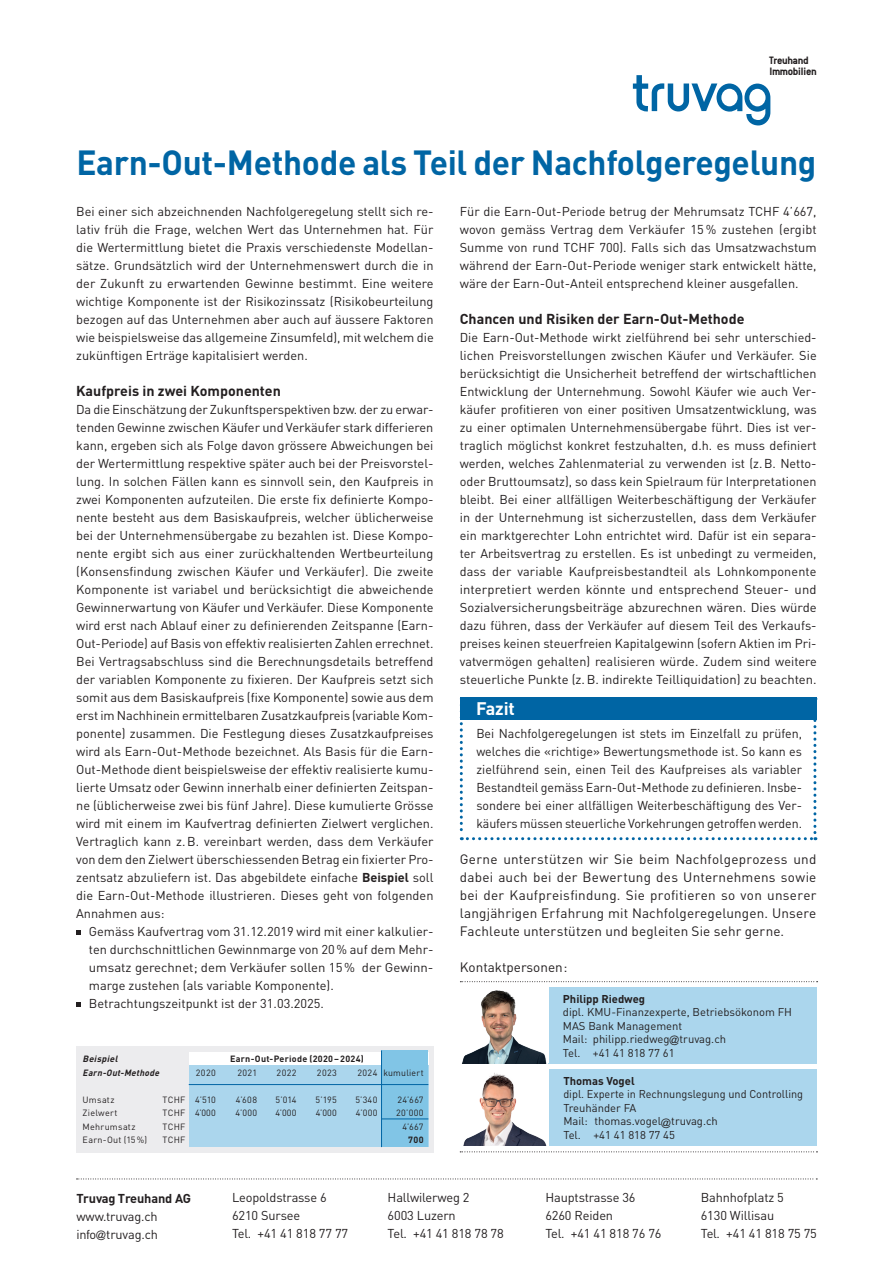
<style>
.page{position:relative;width:893px;height:1263px;background:#fff}
.page>*{position:absolute;margin:0;border:0;box-sizing:border-box;transform-origin:0 0}
.t1{font:700 34.5px "DIN";letter-spacing:-.01em;color:#0065a4}
.t2{font:700 18px "DIN";letter-spacing:-.01em;color:#fff}
.t3{font:700 14.25px "DIN";color:#231f20}
.t4{font:13.5px/18px "DIN";letter-spacing:.01em;color:#231f20;text-align:justify}
.t5{font:12.75px/18px "DIN";color:#231f20}
.t6{font:700 12.75px "DIN";letter-spacing:-.01em;color:#231f20}
.t7{font:700 11.85px/10.5px "Conduit ITC";letter-spacing:-.035em;color:#231f20}
.t8{font:11.25px/13.5px "DIN";color:#231f20}
.t9{font:700 11.25px "DIN";color:#231f20}
.t10{font:9px/13.5px "DIN";letter-spacing:.03em;color:#231f20}
.t11{font:700 9px "DIN";letter-spacing:.03em;color:#231f20}
.t12{font:italic 700 9px/13.5px "DIN";color:#231f20}
.s1{font-weight:700}
.s2{font-family:"News Gothic";font-size:12px}
</style>
<div class="page">
<svg style="left:633px;top:75px;width:137px;height:50px"></svg>
<svg style="left:77px;top:1178px;width:740px;height:1px"></svg>
<svg style="left:76px;top:930px;width:4px;height:4px"></svg>
<svg style="left:76px;top:1002px;width:4px;height:4px"></svg>
<svg style="left:460px;top:720px;width:356px;height:120px"></svg>
<div style="left:460px;top:697px;width:356px;height:23px;background:#0065a4"></div>
<div style="left:549px;top:1069px;width:268px;height:76px;background:#abd6ed"></div>
<svg style="left:460px;top:1151px;width:357px;height:1px"></svg>
<div style="left:549px;top:987px;width:268px;height:76px;background:#abd6ed"></div>
<svg style="left:460px;top:981px;width:358px;height:1px"></svg>
<img style="left:463px;top:1073px;width:83px;height:72px">
<img style="left:462px;top:990px;width:85px;height:73px">
<div style="left:76px;top:1046px;width:358px;height:106px;background:#ececee"></div>
<div style="left:189px;top:1052px;width:239px;height:13px;background:#fff"></div>
<div style="left:189px;top:1065px;width:239px;height:82px;background:#abd6ed"></div>
<div style="left:381px;top:1050px;width:47px;height:97px;background:#81c5e6"></div>
<hr style="left:189px;top:1084px;width:239px;height:1px;background:#0065a4">
<hr style="left:382px;top:1119px;width:46px;height:1px;background:#0065a4">
<hr style="left:381px;top:1050px;width:1px;height:97px;background:#0065a4">
<p class="t7" style="left:769px;top:55px;width:49px">Treuhand<br>Immobilien</p>
<h1 class="t1" style="left:76px;top:140px;width:742px">Earn-Out-Methode als Teil der Nachfolgeregelung</h1>
<p class="t5" style="left:76px;top:202px;width:359px;text-align:justify">Bei einer sich abzeichnenden Nachfolgeregelung stellt sich re&shy;lativ früh die Frage, welchen Wert das Unternehmen hat. Für die Wertermittlung bietet die Praxis verschiedenste Modellan&shy;sätze. Grundsätzlich wird der Unternehmenswert durch die in der Zukunft zu erwartenden Gewinne bestimmt. Eine weitere wichtige Komponente ist der Risikozinssatz (Risikobeurteilung bezogen auf das Unternehmen aber auch auf äussere Faktoren wie beispielsweise das allgemeine Zinsumfeld), mit welchem die zukünftigen Erträge kapitalisiert werden.</p>
<p class="t3" style="left:76px;top:382px;width:206px">Kaufpreis in zwei Komponenten</p>
<p class="t5" style="left:76px;top:400px;width:359px">Da die Einschätzung der Zukunftsperspektiven bzw. der zu erwar&shy;tenden Gewinne zwischen Käufer und Verkäufer stark differieren kann, ergeben sich als Folge davon grössere Abweichungen bei der Wertermittlung respektive später auch bei der Preisvorstel&shy;lung. In solchen Fällen kann es sinnvoll sein, den Kaufpreis in zwei Komponenten aufzuteilen. Die erste fix definierte Kompo&shy;nente besteht aus dem Basiskaufpreis, welcher üblicherweise bei der Unternehmensübergabe zu bezahlen ist. Diese Kompo&shy;nente ergibt sich aus einer zurückhaltenden Wertbeurteilung (Konsensfindung zwischen Käufer und Verkäufer). Die zweite Komponente ist variabel und berücksichtigt die abweichende Gewinnerwartung von Käufer und Verkäufer. Diese Komponente wird erst nach Ablauf einer zu definierenden Zeitspanne (Earn-Out-Periode) auf Basis von effektiv realisierten Zahlen errechnet.<br>Bei Vertragsabschluss sind die Berechnungsdetails betreffend der variablen Komponente zu fixieren. Der Kaufpreis setzt sich somit aus dem Basiskaufpreis (fixe Komponente) sowie aus dem erst im Nachhinein ermittelbaren Zusatzkaufpreis (variable Kom&shy;ponente) zusammen. Die Festlegung dieses Zusatzkaufpreises wird als Earn--Out-Methode bezeichnet. Als Basis für die Earn-Out-Methode dient beispielsweise der effektiv realisierte kumu&shy;lierte Umsatz oder Gewinn innerhalb einer definierten Zeitspan&shy;ne (üblicherweise zwei bis fünf Jahre). Diese kumulierte Grösse wird mit einem im Kaufvertrag definierten Zielwert verglichen.<br>Vertraglich kann z.B. vereinbart werden, dass dem Verkäufer von dem den Zielwert überschiessenden Betrag ein fixierter Pro&shy;zentsatz abzuliefern ist. Das abgebildete einfache <span class="s1">Beispiel</span> soll die Earn-Out-Methode illustrieren. Dieses geht von folgenden Annahmen aus:</p>
<p class="t5" style="left:89px;top:922px;width:346px">Gemäss Kaufvertrag vom 31.12.2019 wird mit einer kalkulier&shy;ten durchschnittlichen Gewinnmarge von 20% auf dem Mehr&shy;umsatz gerechnet; dem Verkäufer sollen 15% der Gewinn&shy;marge zustehen (als variable Komponente).<br>Betrachtungszeitpunkt ist der 31.03.2025.</p>
<p class="t5" style="left:460px;top:202px;width:358px;text-align:justify">Für die Earn-Out-Periode betrug der Mehrumsatz TCHF 4’667, wovon gemäss Vertrag dem Verkäufer 15 % zustehen (ergibt Summe von rund TCHF 700). Falls sich das Umsatzwachstum während der Earn-Out-Periode weniger stark entwickelt hätte, wäre der Earn-Out-Anteil entsprechend kleiner ausgefallen.</p>
<p class="t3" style="left:460px;top:310px;width:286px">Chancen und Risiken der Earn-Out-Methode</p>
<p class="t5" style="left:460px;top:328px;width:358px">Die Earn-Out-Methode wirkt zielführend bei sehr unterschied&shy;lichen Preisvorstellungen zwischen Käufer und Verkäufer. Sie berücksichtigt die Unsicherheit betreffend der wirtschaftlichen Entwicklung der Unternehmung. Sowohl Käufer wie auch Ver&shy;käufer profitieren von einer positiven Umsatzentwicklung, was zu einer optimalen Unternehmensübergabe führt. Dies ist ver&shy;traglich möglichst konkret festzuhalten, d.h. es muss definiert werden, welches Zahlenmaterial zu verwenden ist (z.B. Netto&shy;oder Bruttoumsatz), so dass kein Spielraum für Interpretationen bleibt. Bei einer allfälligen Weiterbeschäftigung der Verkäufer in der Unternehmung ist sicherzustellen, dass dem Verkäufer ein marktgerechter Lohn entrichtet wird. Dafür ist ein separa&shy;ter Arbeitsvertrag zu erstellen. Es ist unbedingt zu vermeiden, dass der variable Kaufpreisbestandteil als Lohnkomponente interpretiert werden könnte und entsprechend Steuer- und Sozialversicherungsbeiträge abzurechnen wären. Dies würde dazu führen, dass der Verkäufer auf diesem Teil des Verkaufs&shy;preises keinen steuerfreien Kapitalgewinn (sofern Aktien im Pri&shy;vatvermögen gehalten) realisieren würde. Zudem sind weitere steuerliche Punkte (z.B. indirekte Teilliquidation) zu beachten.</p>
<h2 class="t2" style="left:476px;top:697px;width:40px">Fazit</h2>
<p class="t5" style="left:476px;top:724px;width:327px;text-align:justify">Bei Nachfolgeregelungen ist stets im Einzelfall zu prüfen, welches die «richtige» Bewertungsmethode ist. So kann es zielführend sein, einen Teil des Kaufpreises als variabler Bestandteil gemäss Earn-Out-Methode zu definieren. Insbe&shy;sondere bei einer allfälligen Weiterbeschäftigung des Ver&shy;käufers müssen steuerliche Vorkehrungen getroffen werden.</p>
<p class="t4" style="left:460px;top:850px;width:358px">Gerne unterstützen wir Sie beim Nachfolgeprozess und dabei auch bei der Bewertung des Unternehmens sowie bei der Kaufpreisfindung. Sie profitieren so von unserer langjährigen Erfahrung mit Nachfolgeregelungen. Unsere Fachleute unterstützen und begleiten Sie sehr gerne.</p>
<p class="t4" style="left:460px;top:958px;width:109px">Kontaktpersonen:</p>
<p class="t9" style="left:563px;top:991px;width:84px">Philipp Riedweg</p>
<p class="t8" style="left:563px;top:1005px;width:231px">dipl. KMU-Finanzexperte, Betriebsökonom FH<br>MAS Bank Management<br>Mail: philipp.riedweg<span class="s2">@</span>truvag.ch<br>Tel. +41 41 818 77 61</p>
<p class="t11" style="left:230px;top:1053px;width:135px">Earn-Out-Periode (2020–2024)</p>
<p class="t12" style="left:83px;top:1052px;width:80px">Beispiel<br>Earn-Out-Methode</p>
<p class="t10" style="left:83px;top:1093px;width:66px">Umsatz<br>Zielwert<br>Mehrumsatz<br>Earn-Out (15%)</p>
<p class="t10" style="left:196px;top:1066px;width:21px">2020</p>
<p class="t10" style="left:237px;top:1066px;width:21px">2021</p>
<p class="t10" style="left:277px;top:1066px;width:21px">2022</p>
<p class="t10" style="left:317px;top:1066px;width:22px">2023</p>
<p class="t10" style="left:357px;top:1066px;width:68px">2024 kumuliert</p>
<p class="t10" style="left:163px;top:1093px;width:55px">TCHF 4’510</p>
<p class="t10" style="left:236px;top:1093px;width:23px">4’608</p>
<p class="t10" style="left:275px;top:1093px;width:23px">5’014</p>
<p class="t10" style="left:315px;top:1093px;width:23px">5’195</p>
<p class="t10" style="left:355px;top:1093px;width:23px">5’340</p>
<p class="t10" style="left:398px;top:1093px;width:28px">24’667</p>
<p class="t10" style="left:163px;top:1106px;width:55px">TCHF 4’000</p>
<p class="t10" style="left:236px;top:1106px;width:23px">4’000</p>
<p class="t10" style="left:275px;top:1106px;width:23px">4’000</p>
<p class="t10" style="left:316px;top:1106px;width:23px">4’000</p>
<p class="t10" style="left:356px;top:1106px;width:23px">4’000</p>
<p class="t10" style="left:396px;top:1106px;width:29px">20’000</p>
<p class="t10" style="left:163px;top:1120px;width:24px">TCHF</p>
<p class="t10" style="left:403px;top:1120px;width:23px">4’667</p>
<p class="t10" style="left:163px;top:1133px;width:24px">TCHF</p>
<p class="t11" style="left:408px;top:1134px;width:17px">700</p>
<p class="t9" style="left:563px;top:1073px;width:73px">Thomas Vogel</p>
<p class="t8" style="left:563px;top:1087px;width:241px">dipl. Experte in Rechnungslegung und Controlling<br>Treuhänder FA<br>Mail: thomas.vogel<span class="s2">@</span>truvag.ch<br>Tel. +41 41 818 77 45</p>
<p class="t6" style="left:77px;top:1190px;width:116px">Truvag Treuhand AG</p>
<p class="t5" style="left:77px;top:1207px;width:83px">www.truvag.ch info<sub>@</sub>truvag.ch</p>
<p class="t5" style="left:232px;top:1188px;width:118px">Leopoldstrasse 6<br>6210 Sursee<br>Tel. +41 41 818 77 77</p>
<p class="t5" style="left:388px;top:1188px;width:118px">Hallwilerweg 2<br>6003 Luzern<br>Tel. +41 41 818 78 78</p>
<p class="t5" style="left:545px;top:1188px;width:118px">Hauptstrasse 36<br>6260 Reiden<br>Tel. +41 41 818 76 76</p>
<p class="t5" style="left:701px;top:1188px;width:118px">Bahnhofplatz 5<br>6130 Willisau<br>Tel. +41 41 818 75 75</p>
</div>
